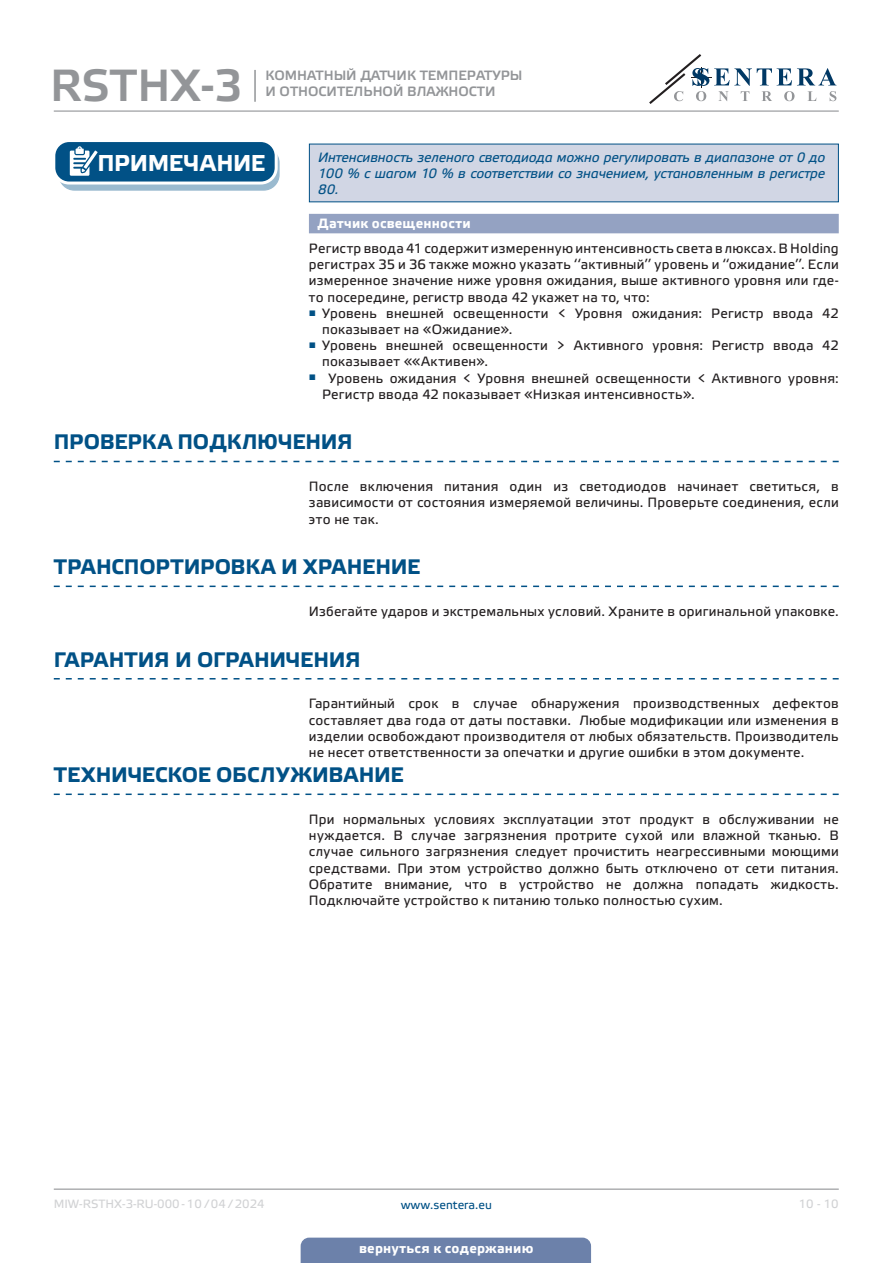
<style>
.page{position:relative;width:893px;height:1263px;background:#fff}
.page>*{position:absolute;margin:0;border:0;box-sizing:border-box;transform-origin:0 0}
.t1{font:45px "Etelka Medium Pro";color:#939598}
.t2{font:700 22.95px "Etelka Text Pro";letter-spacing:-.02em;color:#fff}
.t3{font:700 21px "Etelka Text Pro";letter-spacing:-.005em;color:#015186}
.body{font:13.5px/16.2px "Etelka Text Pro";letter-spacing:.015em;color:#231f20;text-align:justify}
.attention{font:italic 13.5px/16.2px "Etelka Text Pro";letter-spacing:-.005em;color:#015186;text-align:justify}
.t4{font:13.5px/16.2px "Etelka Medium Pro";color:#939598}
.Number-roman{font:700 13.5px "Etelka Text Pro";letter-spacing:.015em;color:#fff}
.t5{font:12px "Etelka Text Pro";color:#d1d2d4}
.t6{font:12px "Etelka Text Pro";color:#015186}
</style>
<div class="page">
<hr style="left:54px;top:111px;width:785px;height:1px;background:#939598">
<hr style="left:54px;top:1188px;width:785px;height:2px;background:#939598">
<svg style="left:649px;top:54px;width:187px;height:50px"></svg>
<div style="left:301px;top:1237px;width:290px;height:26px;background:#6c81aa"></div>
<hr style="left:254px;top:70px;width:2px;height:32px;background:#939598">
<div style="left:309px;top:214px;width:530px;height:19px;background:#94a2c2"></div>
<div style="left:59px;top:148px;width:220px;height:42px;background:#9abacf;border-radius:15px"></div>
<div style="left:59px;top:147px;width:221px;height:44px;border:1px solid #015186;border-radius:15px"></div>
<div style="left:54px;top:141px;width:222px;height:42px;background:#015186;border-radius:15px"></div>
<div style="left:52px;top:139px;width:226px;height:46px;border:3px solid #fff;border-radius:15px"></div>
<svg style="left:70px;top:146px;width:33px;height:38px"></svg>
<div style="left:309px;top:144px;width:529px;height:58px;background:#d1d6e4"></div>
<svg style="left:54px;top:461px;width:785px;height:1px"></svg>
<svg style="left:54px;top:586px;width:785px;height:1px"></svg>
<svg style="left:54px;top:678px;width:785px;height:1px"></svg>
<svg style="left:54px;top:793px;width:785px;height:2px"></svg>
<h1 class="t1" style="left:50px;top:61px;width:194px">RSTHX-3</h1>
<p class="t4" style="left:266px;top:68px;width:258px">КОМНАТНЫЙ ДАТЧИК ТЕМПЕРАТУРЫ<br>И ОТНОСИТЕЛЬНОЙ ВЛАЖНОСТИ</p>
<p class="t2" style="left:98px;top:151px;width:169px">ПРИМЕЧАНИЕ</p>
<p class="attention" style="left:318px;top:150px;width:508px">Интенсивность зеленого светодиода можно регулировать в диапазоне от 0 до 100 % с шагом 10 % в соответствии со значением, установленным в регистре 80.</p>
<p class="Number-roman" style="left:317px;top:216px;width:155px">Датчик освещенности</p>
<p class="body" style="left:309px;top:241px;width:531px">Регистр ввода 41 содержит измеренную интенсивность света в люксах. В Holding регистрах 35 и 36 также можно указать ‘‘активный’’ уровень и ‘‘ожидание’’. Если измеренное значение ниже уровня ожидания, выше активного уровня или где&shy;то посередине, регистр ввода 42 укажет на то, что:</p>
<p class="body" style="left:322px;top:306px;width:518px;text-indent:-13px"><sup>■</sup> Уровень внешней освещенности &lt; Уровня ожидания: Регистр ввода 42 показывает на «Ожидание».</p>
<p class="body" style="left:322px;top:338px;width:518px;text-indent:-13px"><sup>■</sup> Уровень внешней освещенности &gt; Активного уровня: Регистр ввода 42 показывает ««Активен».</p>
<p class="body" style="left:322px;top:371px;width:518px;text-indent:-13px"><sup>■</sup> Уровень ожидания &lt; Уровня внешней освещенности &lt; Активного уровня:<br>Регистр ввода 42 показывает «Низкая интенсивность».</p>
<p class="t3" style="left:54px;top:431px;width:300px">ПРОВЕРКА ПОДКЛЮЧЕНИЯ</p>
<p class="body" style="left:309px;top:479px;width:531px">После включения питания один из светодиодов начинает светиться, в зависимости от состояния измеряемой величины. Проверьте соединения, если это не так.</p>
<p class="t3" style="left:54px;top:555px;width:368px">ТРАНСПОРТИРОВКА И ХРАНЕНИЕ</p>
<p class="body" style="left:309px;top:604px;width:531px">Избегайте ударов и экстремальных условий. Храните в оригинальной упаковке.</p>
<p class="t3" style="left:54px;top:648px;width:308px">ГАРАНТИЯ И ОГРАНИЧЕНИЯ</p>
<p class="body" style="left:309px;top:696px;width:531px">Гарантийный срок в случае обнаружения производственных дефектов составляет два года от даты поставки. Любые модификации или изменения в изделии освобождают производителя от любых обязательств. Производитель не несет ответственности за опечатки и другие ошибки в этом документе.</p>
<p class="t3" style="left:54px;top:763px;width:351px">ТЕХНИЧЕСКОЕ ОБСЛУЖИВАНИЕ</p>
<p class="body" style="left:309px;top:812px;width:531px">При нормальных условиях эксплуатации этот продукт в обслуживании не нуждается. В случае загрязнения протрите сухой или влажной тканью. В случае сильного загрязнения следует прочистить неагрессивными моющими средствами. При этом устройство должно быть отключено от сети питания.<br>Обратите внимание, что в устройство не должна попадать жидкость.<br>Подключайте устройство к питанию только полностью сухим.</p>
<p class="t5" style="left:54px;top:1197px;width:212px">MIW-RSTHX-3-RU-000 - 10 / 04 / 2024</p>
<p class="t6" style="left:401px;top:1198px;width:93px">www.sentera.eu</p>
<p class="t5" style="left:799px;top:1197px;width:42px">10 - 10</p>
<p class="Number-roman" style="left:359px;top:1240px;width:176px">вернуться к содержанию</p>
</div>
